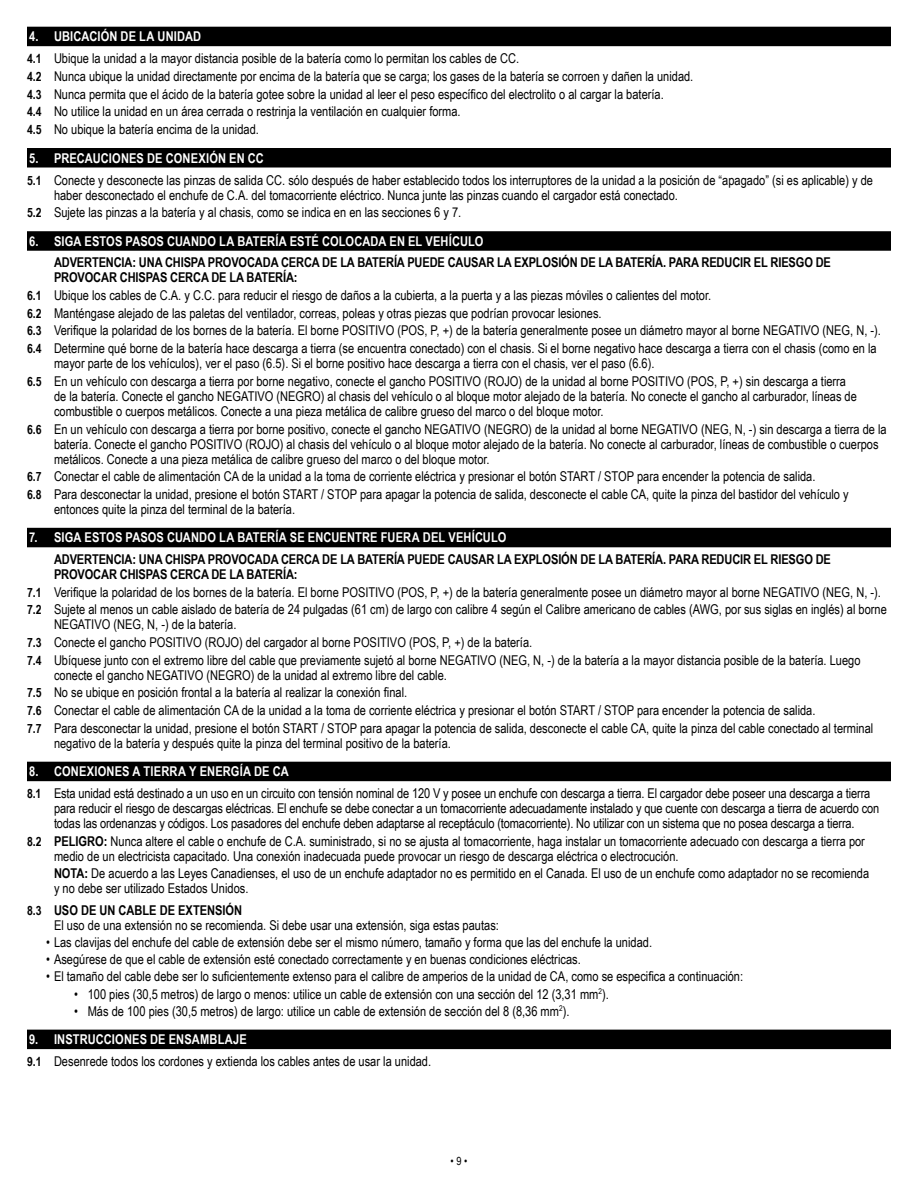
<style>
.page{position:relative;width:918px;height:1188px;background:#fff}
.page>*{position:absolute;margin:0;border:0;box-sizing:border-box;transform-origin:0 0}
.t1{font:13.5px/17.7px "Arial Narrow";color:#000}
.t2{font:700 13.5px/15px "Arial Narrow";letter-spacing:-.01em;color:#000}
.t3{font:700 13.5px "Arial Narrow";letter-spacing:.01em;color:#fff}
.t4{font:11.25px "Arial Narrow";color:#000}
.s1{font-weight:700;color:#fff}
.s2{font-weight:700;font-size:12.75px}
.s3{font-weight:700}
</style>
<div class="page">
<div style="left:27px;top:27px;width:864px;height:19px;background:#000"></div>
<div style="left:27px;top:148px;width:864px;height:20px;background:#000"></div>
<div style="left:27px;top:231px;width:864px;height:20px;background:#000"></div>
<div style="left:27px;top:528px;width:864px;height:19px;background:#000"></div>
<div style="left:27px;top:762px;width:864px;height:19px;background:#000"></div>
<div style="left:27px;top:1030px;width:864px;height:19px;background:#000"></div>
<p class="t1" style="left:27px;top:25px;width:494px;line-height:22px"><span class="s1">4. UBICACIÓN DE LA UNIDAD<br></span><span class="s2">4.1</span> Ubique la unidad a la mayor distancia posible de la batería como lo permitan los cables de CC.</p>
<p class="t1" style="left:27px;top:67px;width:668px"><span class="s2">4.2</span> Nunca ubique la unidad directamente por encima de la batería que se carga; los gases de la batería se corroen y dañen la unidad.<br><span class="s2">4.3</span> Nunca permita que el ácido de la batería gotee sobre la unidad al leer el peso específico del electrolito o al cargar la batería.<br><span class="s2">4.4</span> No utilice la unidad en un área cerrada o restrinja la ventilación en cualquier forma.<br><span class="s2">4.5</span> No ubique la batería encima de la unidad.</p>
<p class="t1" style="left:27px;top:146px;width:848px;line-height:22px"><span class="s1">5. PRECAUCIONES DE CONEXIÓN EN CC<br></span><span class="s2">5.1</span> Conecte y desconecte las pinzas de salida CC. sólo después de haber establecido todos los interruptores de la unidad a la posición de “apagado” (si es aplicable) y de</p>
<p class="t1" style="left:27px;top:186px;width:652px;text-indent:27px">haber desconectado el enchufe de C.A. del tomacorriente eléctrico. Nunca junte las pinzas cuando el cargador está conectado.<br><span class="s2">5.2</span> Sujete las pinzas a la batería y al chasis, como se indica en en las secciones 6 y 7.</p>
<p class="t3" style="left:29px;top:231px;width:456px">6. SIGA ESTOS PASOS CUANDO LA BATERÍA ESTÉ COLOCADA EN EL VEHÍCULO</p>
<p class="t2" style="left:54px;top:254px;width:779px">ADVERTENCIA: UNA CHISPA PROVOCADA CERCA DE LA BATERÍA PUEDE CAUSAR LA EXPLOSIÓN DE LA BATERÍA. PARA REDUCIR EL RIESGO DE<br>PROVOCAR CHISPAS CERCA DE LA BATERÍA:</p>
<p class="t1" style="left:27px;top:286px;width:856px"><span class="s2">6.1</span> Ubique los cables de C.A. y C.C. para reducir el riesgo de daños a la cubierta, a la puerta y a las piezas móviles o calientes del motor.<br><span class="s2">6.2</span> Manténgase alejado de las paletas del ventilador, correas, poleas y otras piezas que podrían provocar lesiones.<br><span class="s2">6.3</span> Verifique la polaridad de los bornes de la batería. El borne POSITIVO (POS, P, +) de la batería generalmente posee un diámetro mayor al borne NEGATIVO (NEG, N, -).<br><span class="s2">6.4</span> Determine qué borne de la batería hace descarga a tierra (se encuentra conectado) con el chasis. Si el borne negativo hace descarga a tierra con el chasis (como en la</p>
<p class="t1" style="left:27px;top:354px;width:821px;text-indent:27px">mayor parte de los vehículos), ver el paso (6.5). Si el borne positivo hace descarga a tierra con el chasis, ver el paso (6.6).<br><span class="s2">6.5</span> En un vehículo con descarga a tierra por borne negativo, conecte el gancho POSITIVO (ROJO) de la unidad al borne POSITIVO (POS, P, +) sin descarga a tierra</p>
<p class="t1" style="left:54px;top:388px;width:804px;line-height:15px">de la batería. Conecte el gancho NEGATIVO (NEGRO) al chasis del vehículo o al bloque motor alejado de la batería. No conecte el gancho al carburador, líneas de combustible o cuerpos metálicos. Conecte a una pieza metálica de calibre grueso del marco o del bloque motor.</p>
<p class="t1" style="left:54px;top:421px;width:834px;line-height:15px;text-indent:-27px"><span class="s2">6.6</span> En un vehículo con descarga a tierra por borne positivo, conecte el gancho NEGATIVO (NEGRO) de la unidad al borne NEGATIVO (NEG, N, -) sin descarga a tierra de la batería. Conecte el gancho POSITIVO (ROJO) al chasis del vehículo o al bloque motor alejado de la batería. No conecte al carburador, líneas de combustible o cuerpos metálicos. Conecte a una pieza metálica de calibre grueso del marco o del bloque motor.</p>
<p class="t1" style="left:27px;top:467px;width:823px"><span class="s2">6.7</span> Conectar el cable de alimentación CA de la unidad a la toma de corriente eléctrica y presionar el botón START / STOP para encender la potencia de salida.<br><span class="s2">6.8</span> Para desconectar la unidad, presione el botón START / STOP para apagar la potencia de salida, desconecte el cable CA, quite la pinza del bastidor del vehículo y</p>
<p class="t1" style="left:54px;top:500px;width:243px">entonces quite la pinza del terminal de la batería.</p>
<p class="t3" style="left:29px;top:527px;width:479px">7. SIGA ESTOS PASOS CUANDO LA BATERÍA SE ENCUENTRE FUERA DEL VEHÍCULO</p>
<p class="t2" style="left:54px;top:551px;width:779px">ADVERTENCIA: UNA CHISPA PROVOCADA CERCA DE LA BATERÍA PUEDE CAUSAR LA EXPLOSIÓN DE LA BATERÍA. PARA REDUCIR EL RIESGO DE<br>PROVOCAR CHISPAS CERCA DE LA BATERÍA:</p>
<p class="t1" style="left:27px;top:583px;width:861px"><span class="s2">7.1</span> Verifique la polaridad de los bornes de la batería. El borne POSITIVO (POS, P, +) de la batería generalmente posee un diámetro mayor al borne NEGATIVO (NEG, N, -).<br><span class="s2">7.2</span> Sujete al menos un cable aislado de batería de 24 pulgadas (61 cm) de largo con calibre 4 según el Calibre americano de cables (AWG, por sus siglas en inglés) al borne</p>
<p class="t1" style="left:27px;top:615px;width:835px;text-indent:27px">NEGATIVO (NEG, N, -) de la batería.<br><span class="s2">7.3</span> Conecte el gancho POSITIVO (ROJO) del cargador al borne POSITIVO (POS, P, +) de la batería.<br><span class="s2">7.4</span> Ubíquese junto con el extremo libre del cable que previamente sujetó al borne NEGATIVO (NEG, N, -) de la batería a la mayor distancia posible de la batería. Luego</p>
<p class="t1" style="left:27px;top:666px;width:848px;text-indent:27px">conecte el gancho NEGATIVO (NEGRO) de la unidad al extremo libre del cable.<br><span class="s2">7.5</span> No se ubique en posición frontal a la batería al realizar la conexión final.<br><span class="s2">7.6</span> Conectar el cable de alimentación CA de la unidad a la toma de corriente eléctrica y presionar el botón START / STOP para encender la potencia de salida.<br><span class="s2">7.7</span> Para desconectar la unidad, presione el botón START / STOP para apagar la potencia de salida, desconecte el cable CA, quite la pinza del cable conectado al terminal</p>
<p class="t1" style="left:54px;top:734px;width:398px">negativo de la batería y después quite la pinza del terminal positivo de la batería.</p>
<p class="t1" style="left:27px;top:760px;width:845px;line-height:21.5px"><span class="s1">8. CONEXIONES A TIERRA Y ENERGÍA DE CA<br></span><span class="s2">8.1</span> Esta unidad está destinado a un uso en un circuito con tensión nominal de 120 V y posee un enchufe con descarga a tierra. El cargador debe poseer una descarga a tierra</p>
<p class="t1" style="left:54px;top:800px;width:827px;line-height:15px">para reducir el riesgo de descargas eléctricas. El enchufe se debe conectar a un tomacorriente adecuadamente instalado y que cuente con descarga a tierra de acuerdo con todas las ordenanzas y códigos. Los pasadores del enchufe deben adaptarse al receptáculo (tomacorriente). No utilizar con un sistema que no posea descarga a tierra.</p>
<p class="t1" style="left:54px;top:833px;width:813px;line-height:15px;text-indent:-27px"><span class="s2">8.2</span> <span class="s3">PELIGRO:</span> Nunca altere el cable o enchufe de C.A. suministrado, si no se ajusta al tomacorriente, haga instalar un tomacorriente adecuado con descarga a tierra por medio de un electricista capacitado. Una conexión inadecuada puede provocar un riesgo de descarga eléctrica o electrocución.</p>
<p class="t1" style="left:54px;top:865px;width:817px;line-height:15px"><span class="s3">NOTA:</span> De acuerdo a las Leyes Canadienses, el uso de un enchufe adaptador no es permitido en el Canada. El uso de un enchufe como adaptador no se recomienda y no debe ser utilizado Estados Unidos.</p>
<p class="t1" style="left:54px;top:902px;width:446px;line-height:15px;text-indent:-27px"><span class="s2">8.3</span> <span class="s3">USO DE UN CABLE DE EXTENSIÓN<br></span>El uso de una extensión no se recomienda. Si debe usar una extensión, siga estas pautas:</p>
<p class="t1" style="left:46px;top:933px;width:607px">• Las clavijas del enchufe del cable de extensión debe ser el mismo número, tamaño y forma que las del enchufe la unidad.</p>
<p class="t1" style="left:46px;top:950px;width:536px">• Asegúrese de que el cable de extensión esté conectado correctamente y en buenas condiciones eléctricas.</p>
<p class="t1" style="left:46px;top:967px;width:699px">• El tamaño del cable debe ser lo suficientemente extenso para el calibre de amperios de la unidad de CA, como se especifica a continuación:</p>
<p class="t1" style="left:74px;top:984px;width:536px">• 100 pies (30,5 metros) de largo o menos: utilice un cable de extensión con una sección del 12 (3,31 mm<sup>2</sup>).</p>
<p class="t1" style="left:74px;top:1002px;width:497px">• Más de 100 pies (30,5 metros) de largo: utilice un cable de extensión de sección del 8 (8,36 mm<sup>2</sup>).</p>
<p class="t1" style="left:27px;top:1028px;width:406px;line-height:21.5px"><span class="s1">9. INSTRUCCIONES DE ENSAMBLAJE<br></span><span class="s2">9.1</span> Desenrede todos los cordones y extienda los cables antes de usar la unidad.</p>
<p class="t4" style="left:451px;top:1153px;width:18px">• 9 •</p>
</div>
